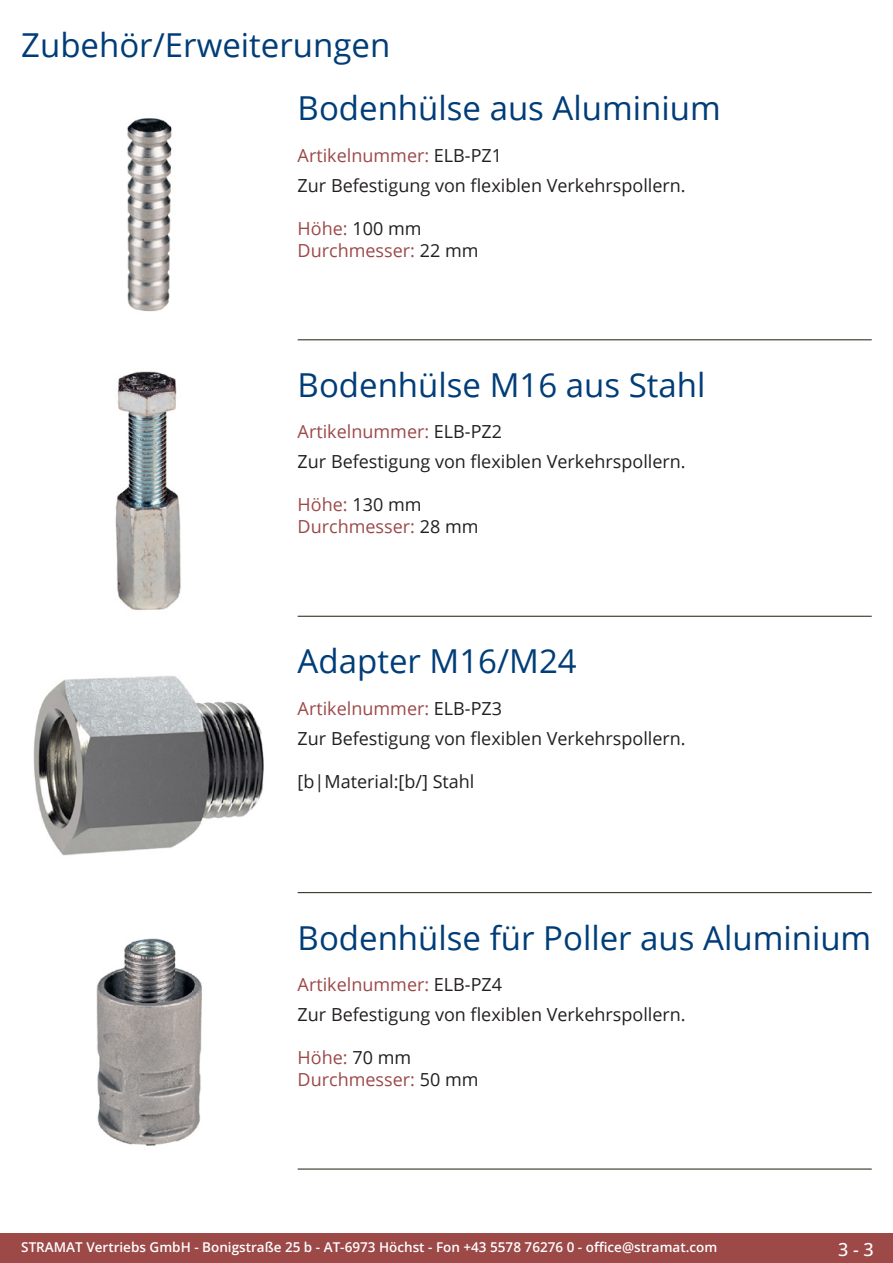
<style>
.page{position:relative;width:893px;height:1263px;background:#fff}
.page>*{position:absolute;margin:0;border:0;box-sizing:border-box;transform-origin:0 0}
.Produkttitel{font:33px "Open Sans";color:#003d78}
.RastTitel{font:33px "Open Sans";color:#003d78}
.Beschreibung_Text{font:18px "Open Sans";color:#231f20}
.TechDaten_Überschrif{font:18px "Open Sans";color:#9c4948}
.Beschreibung_Text-2{font:18px/21.6px "Open Sans";color:#9c4948}
.t1{font:500 18px "Open Sans";color:#fff}
.t2{font:600 13.5px "Open Sans";color:#fff}
.s1{color:#231f20}
</style>
<div class="page">
<div style="left:0;top:1233px;width:893px;height:30px;background:#9c4948"></div>
<hr style="left:298px;top:340px;width:574px;height:1px;background:#201d08">
<hr style="left:298px;top:616px;width:574px;height:1px;background:#201d08">
<hr style="left:298px;top:892px;width:574px;height:1px;background:#201d08">
<hr style="left:298px;top:1169px;width:574px;height:1px;background:#201d08">
<img style="left:127px;top:118px;width:45px;height:194px">
<img style="left:115px;top:371px;width:66px;height:239px">
<img style="left:33px;top:676px;width:231px;height:180px">
<img style="left:96px;top:938px;width:106px;height:208px">
<p class="RastTitel" style="left:21px;top:22px;width:370px">Zubehör/Erweiterungen</p>
<p class="Produkttitel" style="left:298px;top:86px;width:425px">Bodenhülse aus Aluminium</p>
<p class="TechDaten_Überschrif" style="left:298px;top:143px;width:206px">Artikelnummer: <span class="s1">ELB-PZ1</span></p>
<p class="Beschreibung_Text" style="left:298px;top:173px;width:390px">Zur Befestigung von flexiblen Verkehrspollern.</p>
<p class="Beschreibung_Text-2" style="left:298px;top:217px;width:182px">Höhe: <span class="s1">100 mm<br></span>Durchmesser: <span class="s1">22 mm</span></p>
<p class="Produkttitel" style="left:298px;top:362px;width:409px">Bodenhülse M16 aus Stahl</p>
<p class="TechDaten_Überschrif" style="left:298px;top:420px;width:206px">Artikelnummer: <span class="s1">ELB-PZ2</span></p>
<p class="Beschreibung_Text" style="left:298px;top:449px;width:390px">Zur Befestigung von flexiblen Verkehrspollern.</p>
<p class="Beschreibung_Text-2" style="left:298px;top:494px;width:182px">Höhe: <span class="s1">130 mm<br></span>Durchmesser: <span class="s1">28 mm</span></p>
<p class="Produkttitel" style="left:298px;top:638px;width:281px">Adapter M16/M24</p>
<p class="TechDaten_Überschrif" style="left:298px;top:696px;width:206px">Artikelnummer: <span class="s1">ELB-PZ3</span></p>
<p class="Beschreibung_Text" style="left:298px;top:726px;width:390px">Zur Befestigung von flexiblen Verkehrspollern.</p>
<p class="Beschreibung_Text" style="left:298px;top:769px;width:178px">[b|Material:[b/] Stahl</p>
<p class="Produkttitel" style="left:298px;top:915px;width:575px">Bodenhülse für Poller aus Aluminium</p>
<p class="TechDaten_Überschrif" style="left:298px;top:972px;width:206px">Artikelnummer: <span class="s1">ELB-PZ4</span></p>
<p class="Beschreibung_Text" style="left:298px;top:1002px;width:390px">Zur Befestigung von flexiblen Verkehrspollern.</p>
<p class="Beschreibung_Text-2" style="left:298px;top:1046px;width:182px">Höhe: <span class="s1">70 mm<br></span>Durchmesser: <span class="s1">50 mm</span></p>
<p class="t2" style="left:21px;top:1238px;width:698px">STRAMAT Vertriebs GmbH - Bonigstraße 25 b - AT-6973 Höchst - Fon +43 5578 76276 0 - office@stramat.com</p>
<p class="t1" style="left:838px;top:1237px;width:37px">3 - 3</p>
</div>
